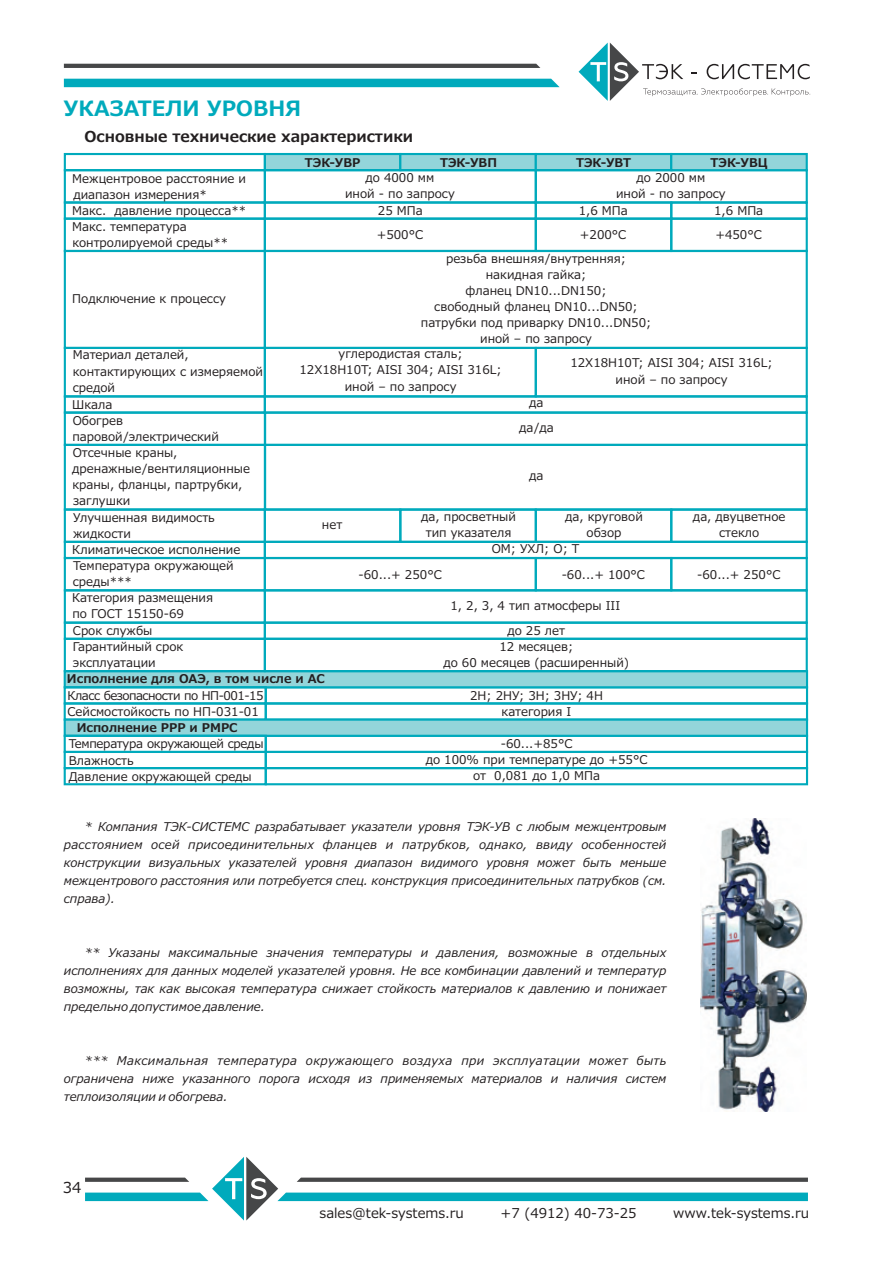
<style>
.page{position:relative;width:893px;height:1263px;background:#fff}
.page>*{position:absolute;margin:0;border:0;box-sizing:border-box;transform-origin:0 0}
.t1{font:700 21px "Meiryo";color:#00aabc}
.t2{font:700 15px "Meiryo";color:#231f20}
.t3{font:15px "Meiryo";color:#231f20}
.t4{font:13.5px "Meiryo";color:#231f20}
.t5{font:12px/16.2px "Meiryo";color:#231f20;text-align:center}
.t6{font:italic 12px/18px "Meiryo";color:#231f20;text-align:justify}
.t7{font:700 12px "Meiryo";color:#231f20}
.t8{font:12px/16.2px "Meiryo";letter-spacing:-.035em;color:#231f20}
</style>
<div class="page">
<div style="left:265px;top:702px;width:543px;height:19px;border:2px solid #00aabc"></div>
<div style="left:265px;top:751px;width:543px;height:18px;border:2px solid #00aabc"></div>
<div style="left:265px;top:767px;width:543px;height:18px;border:2px solid #00aabc"></div>
<svg style="left:63px;top:669px;width:746px;height:20px;background:#81d0d6"></svg>
<div style="left:64px;top:686px;width:203px;height:18px;border:2px solid #00aabc"></div>
<div style="left:64px;top:702px;width:203px;height:19px;border:2px solid #00aabc"></div>
<svg style="left:63px;top:717px;width:746px;height:21px;background:#7fd0d7"></svg>
<div style="left:64px;top:735px;width:203px;height:18px;border:2px solid #00aabc"></div>
<div style="left:64px;top:751px;width:203px;height:18px;border:2px solid #00aabc"></div>
<div style="left:64px;top:767px;width:203px;height:18px;border:2px solid #00aabc"></div>
<div style="left:264px;top:218px;width:273px;height:34px;border:2px solid #00aabc"></div>
<div style="left:399px;top:508px;width:138px;height:35px;border:2px solid #00aabc"></div>
<div style="left:264px;top:169px;width:273px;height:35px;border:2px solid #00aabc"></div>
<div style="left:535px;top:201px;width:137px;height:19px;border:2px solid #00aabc"></div>
<div style="left:535px;top:218px;width:137px;height:34px;border:2px solid #00aabc"></div>
<div style="left:535px;top:508px;width:137px;height:35px;border:2px solid #00aabc"></div>
<div style="left:535px;top:557px;width:137px;height:34px;border:2px solid #00aabc"></div>
<svg style="left:263px;top:152px;width:545px;height:20px;background:#78cdd5"></svg>
<div style="left:670px;top:201px;width:138px;height:19px;border:2px solid #00aabc"></div>
<div style="left:670px;top:218px;width:138px;height:34px;border:2px solid #00aabc"></div>
<div style="left:264px;top:250px;width:544px;height:99px;border:2px solid #00aabc"></div>
<div style="left:535px;top:347px;width:273px;height:50px;border:2px solid #00aabc"></div>
<div style="left:264px;top:395px;width:544px;height:19px;border:2px solid #00aabc"></div>
<div style="left:264px;top:411px;width:544px;height:35px;border:2px solid #00aabc"></div>
<div style="left:264px;top:444px;width:544px;height:67px;border:2px solid #00aabc"></div>
<div style="left:670px;top:508px;width:138px;height:35px;border:2px solid #00aabc"></div>
<div style="left:264px;top:541px;width:544px;height:18px;border:2px solid #00aabc"></div>
<div style="left:670px;top:557px;width:138px;height:34px;border:2px solid #00aabc"></div>
<div style="left:264px;top:589px;width:544px;height:35px;border:2px solid #00aabc"></div>
<div style="left:264px;top:622px;width:544px;height:18px;border:2px solid #00aabc"></div>
<div style="left:264px;top:638px;width:544px;height:34px;border:2px solid #00aabc"></div>
<div style="left:64px;top:153px;width:202px;height:18px;border:2px solid #00aabc"></div>
<div style="left:64px;top:169px;width:202px;height:35px;border:2px solid #00aabc"></div>
<div style="left:64px;top:201px;width:202px;height:19px;border:2px solid #00aabc"></div>
<div style="left:64px;top:218px;width:202px;height:34px;border:2px solid #00aabc"></div>
<div style="left:64px;top:250px;width:202px;height:99px;border:2px solid #00aabc"></div>
<div style="left:64px;top:347px;width:202px;height:50px;border:2px solid #00aabc"></div>
<div style="left:64px;top:395px;width:202px;height:19px;border:2px solid #00aabc"></div>
<div style="left:64px;top:411px;width:202px;height:35px;border:2px solid #00aabc"></div>
<div style="left:64px;top:444px;width:202px;height:67px;border:2px solid #00aabc"></div>
<div style="left:64px;top:508px;width:202px;height:35px;border:2px solid #00aabc"></div>
<div style="left:64px;top:541px;width:202px;height:18px;border:2px solid #00aabc"></div>
<div style="left:64px;top:557px;width:202px;height:34px;border:2px solid #00aabc"></div>
<div style="left:64px;top:589px;width:202px;height:35px;border:2px solid #00aabc"></div>
<div style="left:64px;top:622px;width:202px;height:18px;border:2px solid #00aabc"></div>
<div style="left:64px;top:638px;width:202px;height:34px;border:2px solid #00aabc"></div>
<img style="left:700px;top:818px;width:106px;height:294px">
<hr style="left:64px;top:64px;width:476px;height:4px;background:#464748">
<div style="left:64px;top:79px;width:496px;height:8px;background:#00aabc"></div>
<svg style="left:579px;top:43px;width:231px;height:58px"></svg>
<svg style="left:85px;top:1157px;width:723px;height:63px"></svg>
<h1 class="t1" style="left:64px;top:98px;width:239px">УКАЗАТЕЛИ УРОВНЯ</h1>
<p class="t2" style="left:85px;top:129px;width:330px">Основные технические характеристики</p>
<p class="t5" style="left:72px;top:170px;width:175px;text-align:left">Межцентровое расстояние и диапазон измерения*<br>Макс. давление процесса**<br>Макс. температура контролируемой среды**</p>
<p class="t7" style="left:305px;top:156px;width:57px">ТЭК-УВР</p>
<p class="t7" style="left:440px;top:156px;width:58px">ТЭК-УВП</p>
<p class="t7" style="left:576px;top:156px;width:56px">ТЭК-УВТ</p>
<p class="t7" style="left:711px;top:156px;width:59px">ТЭК-УВЦ</p>
<p class="t5" style="left:378px;top:203px;width:46px">25 МПа</p>
<p class="t5" style="left:579px;top:203px;width:51px">1,6 МПа</p>
<p class="t5" style="left:714px;top:203px;width:51px">1,6 МПа</p>
<p class="t5" style="left:377px;top:227px;width:48px">+500°С</p>
<p class="t5" style="left:345px;top:169px;width:111px">до 4000 мм<br>иной - по запросу</p>
<p class="t5" style="left:616px;top:169px;width:111px">до 2000 мм<br>иной - по запросу</p>
<p class="t5" style="left:580px;top:227px;width:48px">+200°С</p>
<p class="t5" style="left:715px;top:227px;width:48px">+450°С</p>
<p class="t5" style="left:421px;top:250px;width:232px">резьба внешняя/внутренняя; накидная гайка;<br>фланец DN10...DN150;<br>свободный фланец DN10...DN50; патрубки под приварку DN10...DN50; иной – по запросу</p>
<p class="t5" style="left:299px;top:346px;width:204px">углеродистая сталь;<br>12Х18Н10Т; AISI 304; AISI 316L; иной – по запросу</p>
<p class="t5" style="left:570px;top:355px;width:204px">12Х18Н10Т; AISI 304; AISI 316L; иной – по запросу</p>
<p class="t5" style="left:529px;top:394px;width:16px">да</p>
<p class="t5" style="left:72px;top:290px;width:155px">Подключение к процессу</p>
<p class="t5" style="left:72px;top:347px;width:192px;text-align:left">Материал деталей, контактирующих с измеряемой средой<br>Шкала<br>Обогрев паровой/электрический<br>Отсечные краны, дренажные/вентиляционные краны, фланцы, партрубки, заглушки<br>Улучшенная видимость жидкости<br>Климатическое исполнение<br>Температура окружающей среды***<br>Категория размещения<br>по ГОСТ 15150-69</p>
<p class="t5" style="left:519px;top:420px;width:36px">да/да</p>
<p class="t5" style="left:529px;top:467px;width:16px">да</p>
<p class="t5" style="left:322px;top:516px;width:22px">нет</p>
<p class="t5" style="left:421px;top:508px;width:96px">да, просветный тип указателя</p>
<p class="t5" style="left:565px;top:508px;width:79px">да, круговой обзор</p>
<p class="t5" style="left:693px;top:508px;width:94px">да, двуцветное стекло</p>
<p class="t5" style="left:562px;top:536px;width:85px;line-height:25.2px;text-align:left;text-indent:-70px">ОМ; УХЛ; О; Т<br>-60...+ 100°С</p>
<p class="t5" style="left:358px;top:566px;width:85px">-60...+ 250°С</p>
<p class="t5" style="left:697px;top:566px;width:85px">-60...+ 250°С</p>
<p class="t5" style="left:450px;top:597px;width:171px">1, 2, 3, 4 тип атмосферы III</p>
<p class="t5" style="left:73px;top:622px;width:112px;text-align:left">Срок службы<br>Гарантийный срок эксплуатации</p>
<p class="t7" style="left:67px;top:672px;width:259px">Исполнение для ОАЭ, в том числе и АС</p>
<p class="t8" style="left:67px;top:688px;width:198px">Класс безопасности по НП-001-15<br>Cейсмостойкость по НП-031-01</p>
<p class="t7" style="left:77px;top:721px;width:162px">Исполнение РРР и РМРС</p>
<p class="t5" style="left:69px;top:736px;width:196px;text-align:left">Температура окружающей среды<br>Влажность<br>Давление окружающей среды</p>
<p class="t5" style="left:443px;top:622px;width:187px">до 25 лет<br>12 месяцев;<br>до 60 месяцев (расширенный)</p>
<p class="t5" style="left:470px;top:687px;width:134px">2Н; 2НУ; 3Н; 3НУ; 4Н категория I</p>
<p class="t5" style="left:426px;top:735px;width:223px">-60...+85°C<br>до 100% при температуре до +55°С от 0,081 до 1,0 МПа</p>
<p class="t6" style="left:64px;top:817px;width:604px;text-indent:21px">* Компания ТЭК-СИСТЕМС разрабатывает указатели уровня ТЭК-УВ с любым межцентровым расстоянием осей присоединительных фланцев и патрубков, однако, ввиду особенностей конструкции визуальных указателей уровня диапазон видимого уровня может быть меньше межцентрового расстояния или потребуется спец. конструкция присоединительных патрубков (см. справа).</p>
<p class="t6" style="left:64px;top:943px;width:604px;text-indent:21px">** Указаны максимальные значения температуры и давления, возможные в отдельных исполнениях для данных моделей указателей уровня. Не все комбинации давлений и температур возможны, так как высокая температура снижает стойкость материалов к давлению и понижает предельно допустимое давление.</p>
<p class="t6" style="left:64px;top:1051px;width:604px;text-indent:21px">*** Максимальная температура окружающего воздуха при эксплуатации может быть ограничена ниже указанного порога исходя из применяемых материалов и наличия систем теплоизоляции и обогрева.</p>
<p class="t3" style="left:63px;top:1180px;width:20px">34</p>
<p class="t4" style="left:320px;top:1206px;width:146px">sales@tek-systems.ru</p>
<p class="t4" style="left:501px;top:1206px;width:138px">+7 (4912) 40-73-25</p>
<p class="t4" style="left:673px;top:1206px;width:137px">www.tek-systems.ru</p>
</div>
